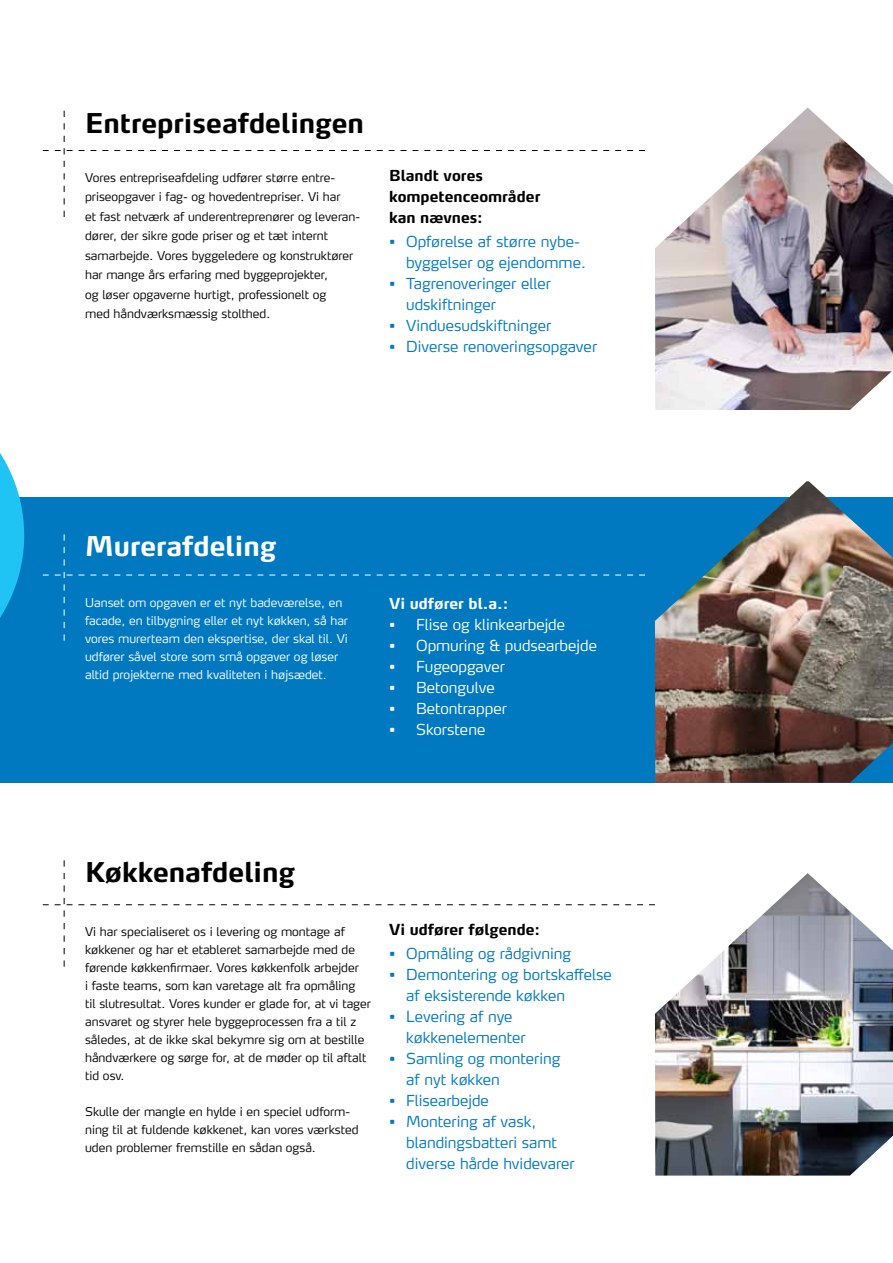
<style>
.page{position:relative;width:893px;height:1263px;background:#fff}
.page>*{position:absolute;margin:0;border:0;box-sizing:border-box;transform-origin:0 0}
.t1{font:700 27px "Max";color:#000}
.t2{font:700 27px "Max";color:#fff}
.t3{font:300 15px/21px "Max";color:#0079c1}
.t4{font:300 15px "Max";color:#fff}
.t5{font:700 15px/21px "Max";color:#000}
.t6{font:700 15px "Max";color:#fff}
.t7{font:300 12px/18px "Max";color:#000}
.t8{font:300 12px/18px "Max";color:#fff}
</style>
<div class="page">
<div style="left:0;top:497px;width:893px;height:286px;background:#0079c1"></div>
<img style="left:655px;top:481px;width:238px;height:302px">
<svg style="left:43px;top:534px;width:602px;height:107px"></svg>
<svg style="left:0;top:453px;width:25px;height:165px"></svg>
<img style="left:655px;top:107px;width:238px;height:303px">
<img style="left:655px;top:873px;width:238px;height:302px">
<svg style="left:43px;top:111px;width:602px;height:106px"></svg>
<svg style="left:43px;top:860px;width:612px;height:107px"></svg>
<h1 class="t1" style="left:85px;top:106px;width:280px">Entrepriseafdelingen</h1>
<p class="t7" style="left:85px;top:167px;width:276px;line-height:19.5px">Vores entrepriseafdeling udfører større entre&shy;priseopgaver i fag- og hovedentrepriser. Vi har<br>et fast netværk af underentreprenører og leveran&shy;dører, der sikre gode priser og et tæt internt samarbejde. Vores byggeledere og konstruktører har mange års erfaring med byggeprojekter,<br>og løser opgaverne hurtigt, professionelt og<br>med håndværksmæssig stolthed.</p>
<p class="t5" style="left:389px;top:165px;width:153px">Blandt vores kompetenceområder kan nævnes:</p>
<p class="t3" style="left:406px;top:231px;width:181px;text-indent:-17px">• Opførelse af større nybe&shy;byggelser og ejendomme.</p>
<p class="t3" style="left:406px;top:273px;width:146px;text-indent:-17px">• Tagrenoveringer eller udskiftninger</p>
<p class="t3" style="left:389px;top:315px;width:163px">• Vinduesudskiftninger</p>
<p class="t3" style="left:389px;top:336px;width:209px">• Diverse renoveringsopgaver</p>
<h1 class="t2" style="left:85px;top:529px;width:193px">Murerafdeling</h1>
<p class="t8" style="left:85px;top:593px;width:264px">Uanset om opgaven er et nyt badeværelse, en facade, en tilbygning eller et nyt køkken, så har vores murerteam den ekspertise, der skal til. Vi udfører såvel store som små opgaver og løser altid projekterne med kvaliteten i højsædet.</p>
<p class="t6" style="left:389px;top:594px;width:121px">Vi udfører bl.a.:</p>
<p class="t4" style="left:389px;top:615px;width:177px">• Flise og klinkearbejde</p>
<p class="t4" style="left:389px;top:636px;width:209px">• Opmuring &amp; pudsearbejde</p>
<p class="t4" style="left:389px;top:657px;width:117px">• Fugeopgaver</p>
<p class="t4" style="left:389px;top:678px;width:107px">• Betongulve</p>
<p class="t4" style="left:389px;top:699px;width:119px">• Betontrapper</p>
<p class="t4" style="left:389px;top:720px;width:98px">• Skorstene</p>
<h1 class="t1" style="left:85px;top:855px;width:211px">Køkkenafdeling</h1>
<p class="t7" style="left:85px;top:922px;width:287px">Vi har specialiseret os i levering og montage af køkkener og har et etableret samarbejde med de førende køkkenfirmaer. Vores køkkenfolk arbejder<br>i faste teams, som kan varetage alt fra opmåling<br>til slutresultat. Vores kunder er glade for, at vi tager ansvaret og styrer hele byggeprocessen fra a til z således, at de ikke skal bekymre sig om at bestille håndværkere og sørge for, at de møder op til aftalt tid osv.</p>
<p class="t7" style="left:85px;top:1102px;width:275px">Skulle der mangle en hylde i en speciel udform&shy;ning til at fuldende køkkenet, kan vores værksted uden problemer fremstille en sådan også.</p>
<p class="t5" style="left:389px;top:919px;width:152px">Vi udfører følgende:</p>
<p class="t3" style="left:389px;top:943px;width:183px">• Opmåling og rådgivning</p>
<p class="t3" style="left:406px;top:964px;width:207px;text-indent:-17px">• Demontering og bortskaffelse af eksisterende køkken</p>
<p class="t3" style="left:406px;top:1006px;width:121px;text-indent:-17px">• Levering af nye køkkenelementer</p>
<p class="t3" style="left:406px;top:1048px;width:156px;text-indent:-17px">• Samling og montering af nyt køkken</p>
<p class="t3" style="left:389px;top:1090px;width:101px">• Flisearbejde</p>
<p class="t3" style="left:406px;top:1111px;width:170px;text-indent:-17px">• Montering af vask, blandingsbatteri samt diverse hårde hvidevarer</p>
</div>
